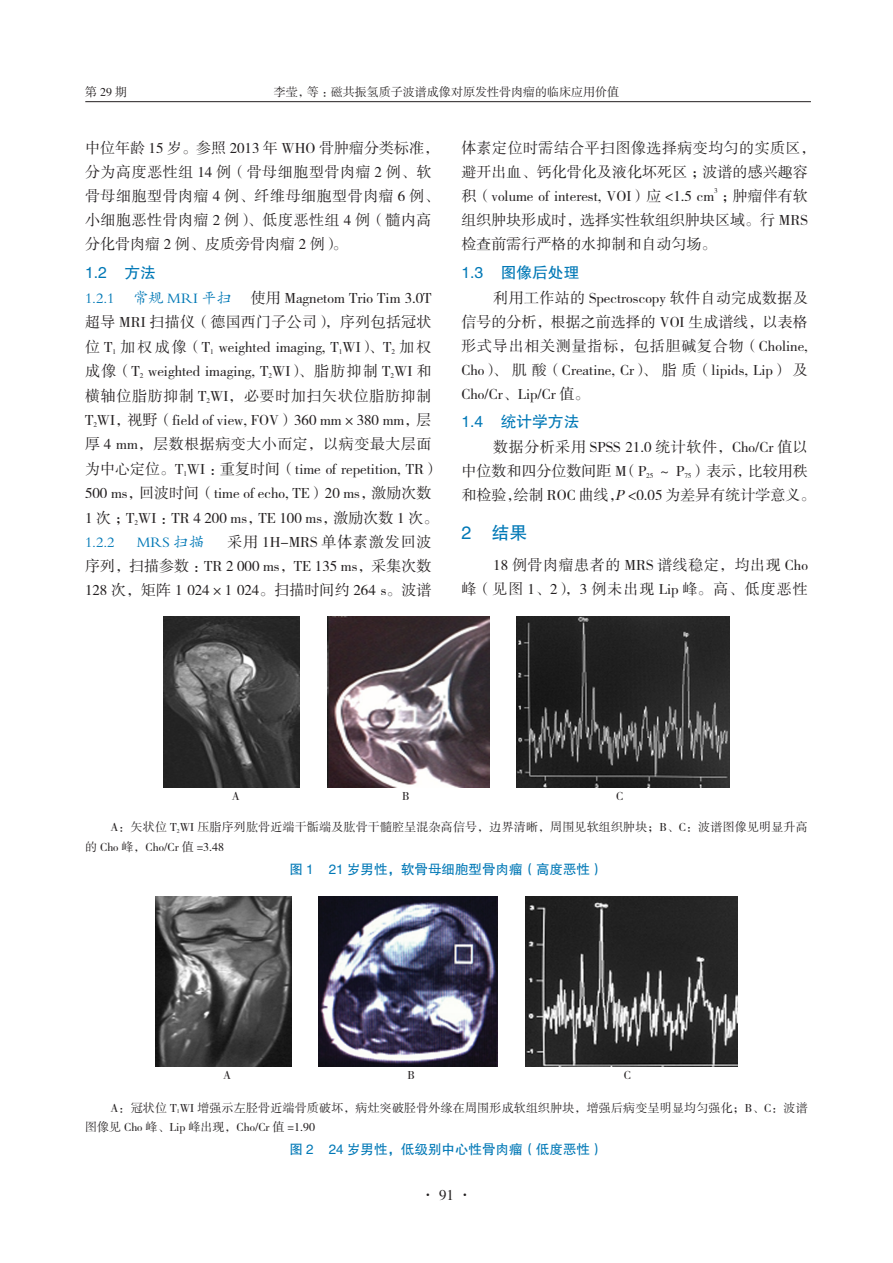
<style>
.page{position:relative;width:893px;height:1263px;background:#fff}
.page>*{position:absolute;margin:0;border:0;box-sizing:border-box;transform-origin:0 0}
._1标题{font:18px "FZHTK GBK1 0";color:#0078b6}
._2标题{font:15.75px "FZHTK GBK1 0";color:#0078b6}
.全文段路样式{font:15px/24px "FZSSK GBK1 0";color:#231f20}
.全文段路样式-2{font:15px/24px "FZSSK GBK1 0";letter-spacing:.035em;color:#231f20}
.全文段路样式-3{font:15px/24px "FZSSK GBK1 0";letter-spacing:.04em;color:#231f20;text-align:right}
.全文段路样式-4{font:15px "FZKTK GBK1 0";color:#0078b6}
._4中文标题_1{font:13.5px "FZHTK GBK1 0";color:#0078b6}
.表注_正文{font:12px/19.5px "FZSSK GBK1 0";letter-spacing:.015em;color:#231f20}
.书眉{font:12px "FZSSK GBK1 0";color:#231f20}
._4中文标题_1-2{font:12px "FZSSK GBK1 0";color:#231f20}
.全文段路样式-5{font:7.2px "FZSSK GBK1 0";color:#231f20}
.s1{font-style:italic}
</style>
<div class="page">
<hr style="left:85px;top:101px;width:726px;height:1px;background:#231f20">
<img style="left:164px;top:617px;width:136px;height:170px">
<img style="left:327px;top:617px;width:162px;height:170px">
<img style="left:517px;top:617px;width:212px;height:170px">
<img style="left:155px;top:896px;width:136px;height:170px">
<img style="left:319px;top:896px;width:178px;height:170px">
<img style="left:525px;top:896px;width:213px;height:170px">
<p class="表注_正文" style="left:85px;top:83px;width:43px">第29期</p>
<p class="书眉" style="left:274px;top:86px;width:347px">李莹，等：磁共振氢质子波谱成像对原发性骨肉瘤的临床应用价值</p>
<p class="全文段路样式-2" style="left:85px;top:137px;width:356px">中位年龄 15 岁。参照 2013 年 WHO 骨肿瘤分类标准，分为高度恶性组 14 例（骨母细胞型骨肉瘤 2 例、软骨母细胞型骨肉瘤 4 例、纤维母细胞型骨肉瘤 6 例、小细胞恶性骨肉瘤 2 例）、低度恶性组 4 例（髓内高分化骨肉瘤 2 例、皮质旁骨肉瘤 2 例）。</p>
<p class="_2标题" style="left:85px;top:264px;width:72px">1.2 方法</p>
<p class="全文段路样式-4" style="left:85px;top:290px;width:31px">1.2.1</p>
<p class="全文段路样式-4" style="left:134px;top:290px;width:100px">常规 MRI 平扫</p>
<p class="全文段路样式" style="left:85px;top:286px;width:356px;line-height:24.5px;text-indent:166px">使用 Magnetom Trio Tim 3.0T超导 MRI 扫描仪（德国西门子公司），序列包括冠状位 T<sub>1</sub> 加权成像（T<sub>1</sub> weighted imaging, T<sub>1</sub>WI）、T<sub>2</sub> 加权成像（T<sub>2</sub> weighted imaging, T<sub>2</sub>WI）、脂肪抑制 T<sub>2</sub>WI 和横轴位脂肪抑制 T<sub>2</sub>WI，必要时加扫矢状位脂肪抑制T<sub>2</sub>WI，视野（field of view, FOV）360 mm×380 mm，层厚 4 mm，层数根据病变大小而定，以病变最大层面为中心定位。T<sub>1</sub>WI ：重复时间（time of repetition, TR）500 ms，回波时间（time of echo, TE）20 ms，激励次数1 次；T<sub>2</sub>WI ：TR 4 200 ms，TE 100 ms，激励次数 1 次。</p>
<p class="全文段路样式-4" style="left:85px;top:534px;width:31px">1.2.2</p>
<p class="全文段路样式-4" style="left:137px;top:534px;width:69px">MRS 扫描</p>
<p class="全文段路样式" style="left:85px;top:531px;width:348px;text-align:justify;text-indent:142px">采用 1H-MRS 单体素激发回波序列，扫描参数：TR 2 000 ms，TE 135 ms，采集次数128 次，矩阵 1 024×1 024。扫描时间约 264 s。波谱</p>
<p class="全文段路样式" style="left:461px;top:137px;width:356px">体素定位时需结合平扫图像选择病变均匀的实质区，避开出血、钙化骨化及液化坏死区；波谱的感兴趣容积（volume of interest, VOI）应 &lt;1.5 cm</p>
<p class="全文段路样式-5" style="left:714px;top:187px;width:5px">3</p>
<p class="全文段路样式" style="left:461px;top:185px;width:348px;text-align:justify;text-indent:260px">；肿瘤伴有软组织肿块形成时，选择实性软组织肿块区域。行 MRS检查前需行严格的水抑制和自动匀场。</p>
<p class="_2标题" style="left:461px;top:264px;width:120px">1.3 图像后处理</p>
<p class="全文段路样式" style="left:461px;top:286px;width:348px;text-align:justify;text-indent:32px">利用工作站的 Spectroscopy 软件自动完成数据及信号的分析，根据之前选择的 VOI 生成谱线，以表格形式导出相关测量指标，包括胆碱复合物（Choline, Cho）、肌酸（Creatine, Cr）、脂质（lipids, Lip）及Cho/Cr、Lip/Cr 值。</p>
<p class="_2标题" style="left:461px;top:413px;width:120px">1.4 统计学方法</p>
<p class="全文段路样式" style="left:461px;top:435px;width:356px;text-indent:32px">数据分析采用 SPSS 21.0 统计软件，Cho/Cr 值以中位数和四分位数间距 M（P<sub>25</sub> ～ P<sub>75</sub>）表示，比较用秩和检验，绘制 ROC 曲线，<span class="s1">P</span>&lt;0.05 为差异有统计学意义。</p>
<p class="_1标题" style="left:461px;top:523px;width:67px">2 结果</p>
<p class="全文段路样式-3" style="left:461px;top:554px;width:348px">18 例骨肉瘤患者的 MRS 谱线稳定，均出现 Cho<br>峰（见图 1、2），3 例未出现 Lip 峰。高、低度恶性</p>
<p class="_4中文标题_1-2" style="left:232px;top:790px;width:9px">A</p>
<p class="_4中文标题_1-2" style="left:402px;top:790px;width:9px">B</p>
<p class="_4中文标题_1-2" style="left:616px;top:790px;width:9px">C</p>
<p class="表注_正文" style="left:85px;top:818px;width:724px;text-indent:26px">A：矢状位 T<sub>2</sub>WI 压脂序列肱骨近端干骺端及肱骨干髓腔呈混杂高信号，边界清晰，周围见软组织肿块；B、C：波谱图像见明显升高的 Cho 峰，Cho/Cr 值 =3.48</p>
<p class="_4中文标题_1" style="left:289px;top:861px;width:316px">图 1 21 岁男性，软骨母细胞型骨肉瘤（高度恶性）</p>
<p class="_4中文标题_1-2" style="left:223px;top:1069px;width:9px">A</p>
<p class="_4中文标题_1-2" style="left:408px;top:1069px;width:9px">B</p>
<p class="_4中文标题_1-2" style="left:624px;top:1069px;width:9px">C</p>
<p class="表注_正文" style="left:85px;top:1098px;width:724px;text-indent:26px">A：冠状位 T<sub>1</sub>WI 增强示左胫骨近端骨质破坏，病灶突破胫骨外缘在周围形成软组织肿块，增强后病变呈明显均匀强化；B、C：波谱图像见 Cho 峰、Lip 峰出现，Cho/Cr 值 =1.90</p>
<p class="_4中文标题_1" style="left:289px;top:1142px;width:316px">图 2 24 岁男性，低级别中心性骨肉瘤（低度恶性）</p>
<p class="全文段路样式" style="left:420px;top:1183px;width:54px">· 91 ·</p>
</div>
